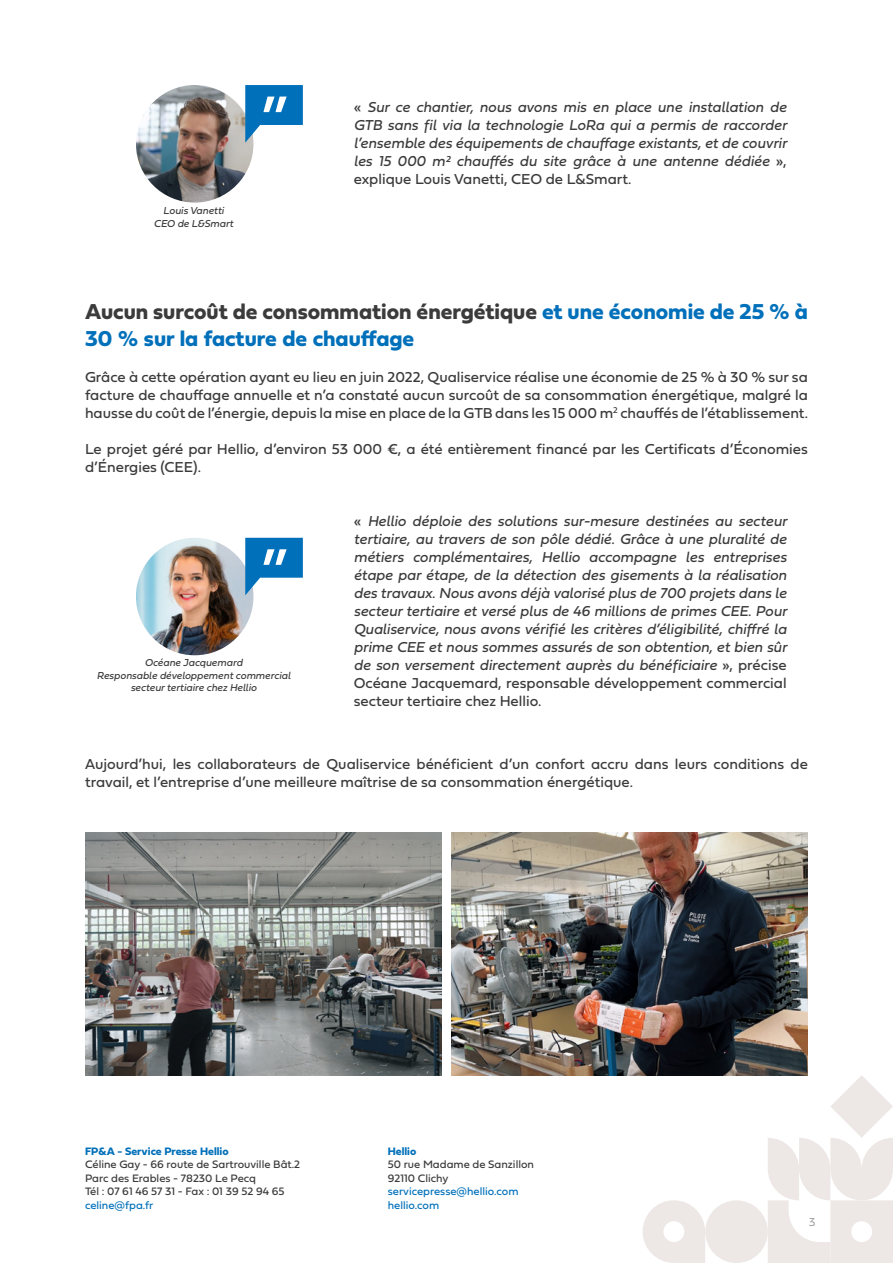
<style>
.page{position:relative;width:893px;height:1263px;background:#fff}
.page>*{position:absolute;margin:0;border:0;box-sizing:border-box;transform-origin:0 0}
.RETRAIT{font:22.5px/27px "Fieldwork Geo Bold";color:#0070ba}
.RETRAIT-2{font:italic 15px/18px "Fieldwork";color:#3b3b3b;text-align:justify}
.RETRAIT-3{font:15px/18px "Fieldwork Geo Regular";color:#3b3b3b}
.t1{font:12px "Fieldwork Geo Light";color:#9d9d9d}
.t2{font:11.25px/13.5px "Fieldwork Geo Regular";color:#3b3b3b}
.t3{font:11.25px/13.5px "Fieldwork Geo Regular";color:#0070ba}
.t4{font:11.25px "Fieldwork Geo Bold";color:#0070ba}
.t5{font:italic 10.5px "Fieldwork";color:#3b3b3b}
.s1{font-family:"Fieldwork Geo Regular";font-style:normal}
.s2{color:#3b3b3b}
</style>
<div class="page">
<svg style="left:643px;top:1200px;width:62px;height:63px"></svg>
<svg style="left:768px;top:1075px;width:125px;height:188px"></svg>
<div style="left:705px;top:1200px;width:63px;height:63px;background:#ede8e6;border-radius:50%"></div>
<img style="left:136px;top:538px;width:117px;height:117px;border-radius:59px">
<svg style="left:245px;top:538px;width:58px;height:57px"></svg>
<img style="left:85px;top:832px;width:356px;height:243px">
<img style="left:452px;top:832px;width:356px;height:243px">
<img style="left:136px;top:85px;width:117px;height:118px;border-radius:59px">
<svg style="left:245px;top:85px;width:58px;height:58px"></svg>
<p class="t5" style="left:163px;top:202px;width:62px">Louis Vanetti</p>
<p class="t5" style="left:154px;top:215px;width:81px">CEO de L&amp;Smart</p>
<p class="RETRAIT-2" style="left:354px;top:97px;width:435px"><span class="s1">«</span> Sur ce chantier, nous avons mis en place une installation de GTB sans fil via la technologie LoRa qui a permis de raccorder l’ensemble des équipements de chauffage existants, et de couvrir les 15 000 m² chauffés du site grâce à une antenne dédiée <span class="s1">», explique Louis Vanetti, CEO de L&amp;Smart.</span></p>
<p class="RETRAIT" style="left:85px;top:297px;width:724px"><span class="s2">Aucun surcoût de consommation énergétique</span> et une économie de 25 % à<br>30 % sur la facture de chauffage</p>
<p class="RETRAIT-3" style="left:85px;top:367px;width:724px;text-align:justify">Grâce à cette opération ayant eu lieu en juin 2022, Qualiservice réalise une économie de 25 % à 30 % sur sa facture de chauffage annuelle et n’a constaté aucun surcoût de sa consommation énergétique, malgré la hausse du coût de l’énergie, depuis la mise en place de la GTB dans les 15 000 m<sup>2</sup> chauffés de l’établissement.</p>
<p class="RETRAIT-3" style="left:85px;top:439px;width:724px">Le projet géré par Hellio, d’environ 53 000 €, a été entièrement financé par les Certificats d’Économies d’Énergies (CEE).</p>
<p class="t5" style="left:145px;top:654px;width:99px">Océane Jacquemard</p>
<p class="t5" style="left:97px;top:667px;width:195px">Responsable développement commercial</p>
<p class="t5" style="left:131px;top:680px;width:127px">secteur tertiaire chez Hellio</p>
<p class="RETRAIT-2" style="left:354px;top:511px;width:435px"><span class="s1">«</span> Hellio déploie des solutions sur-mesure destinées au secteur tertiaire, au travers de son pôle dédié. Grâce à une pluralité de métiers complémentaires, Hellio accompagne les entreprises étape par étape, de la détection des gisements à la réalisation des travaux. Nous avons déjà valorisé plus de 700 projets dans le secteur tertiaire et versé plus de 46 millions de primes CEE. Pour Qualiservice, nous avons vérifié les critères d’éligibilité, chiffré la prime CEE et nous sommes assurés de son obtention, et bien sûr de son versement directement auprès du bénéficiaire <span class="s1">», précise Océane Jacquemard, responsable développement commercial secteur tertiaire chez Hellio.</span></p>
<p class="RETRAIT-3" style="left:85px;top:754px;width:724px">Aujourd’hui, les collaborateurs de Qualiservice bénéficient d’un confort accru dans leurs conditions de travail, et l’entreprise d’une meilleure maîtrise de sa consommation énergétique.</p>
<p class="t4" style="left:85px;top:1142px;width:145px">FP&amp;A - Service Presse Hellio</p>
<p class="t2" style="left:85px;top:1157px;width:217px">Céline Gay - 66 route de Sartrouville Bât.2<br>Parc des Erables - 78230 Le Pecq<br>Tél : 07 61 46 57 31 - Fax : 01 39 52 94 65</p>
<p class="t3" style="left:85px;top:1198px;width:70px">celine@fpa.fr</p>
<p class="t4" style="left:388px;top:1142px;width:30px">Hellio</p>
<p class="t2" style="left:388px;top:1157px;width:148px">50 rue Madame de Sanzillon<br>92110 Clichy</p>
<p class="t3" style="left:388px;top:1184px;width:132px">servicepresse@hellio.com hellio.com</p>
<p class="t1" style="left:809px;top:1213px;width:8px">3</p>
</div>
